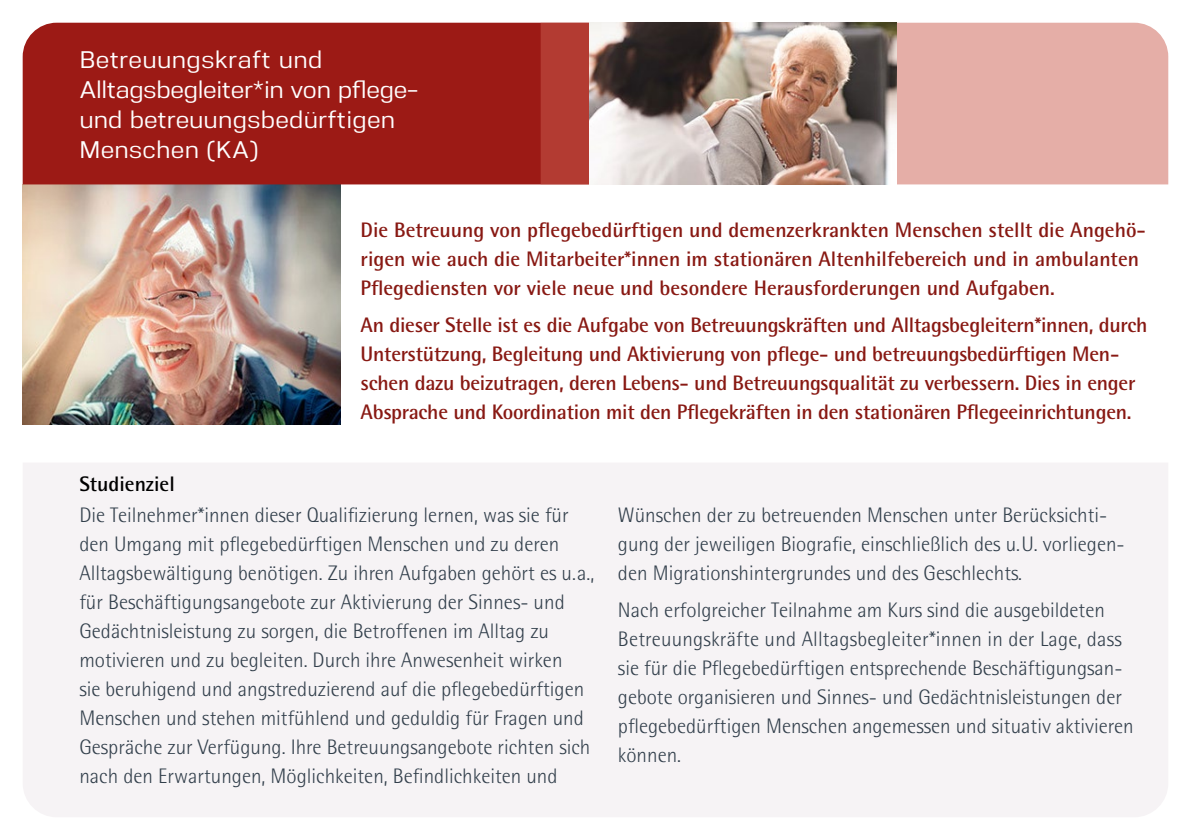
<style>
.page{position:relative;width:1191px;height:840px;background:#fff}
.page>*{position:absolute;margin:0;border:0;box-sizing:border-box;transform-origin:0 0}
.t1{font:500 24px/30px "Nuber";letter-spacing:.01em;color:#fff}
.t2{font:300 21px/29px "Rotis Semi Sans";color:#323f4b}
.t3{font:700 21px/29px "Rotis Semi Sans";letter-spacing:-.01em;color:#881913}
.t4{font:700 21px "Rotis Semi Sans";color:#000}
</style>
<div class="page">
<img style="left:23px;top:184px;width:317px;height:240px">
<div style="left:23px;top:23px;width:517px;height:161px;background:#9c1a15"></div>
<svg style="left:540px;top:23px;width:628px;height:161px;background:#dd9c95"></svg>
<div style="left:23px;top:463px;width:1145px;height:353px;background:#f6f3f5"></div>
<img style="left:590px;top:23px;width:306px;height:161px">
<p class="t1" style="left:79px;top:43px;width:340px">Betreuungskraft und<br>Alltagsbegleiter*in von pflege&shy;und betreuungsbedürftigen<br>Menschen (KA)</p>
<p class="t4" style="left:79px;top:470px;width:97px">Studienziel</p>
<p class="t3" style="left:360px;top:215px;width:786px">Die Betreuung von pflegebedürftigen und demenzerkrankten Menschen stellt die Angehö&shy;rigen wie auch die Mitarbeiter*innen im stationären Altenhilfebereich und in ambulanten<br>Pflegediensten vor viele neue und besondere Herausforderungen und Aufgaben.</p>
<p class="t3" style="left:360px;top:310px;width:788px">An dieser Stelle ist es die Aufgabe von Betreuungskräften und Alltagsbegleitern*innen, durch Unterstützung, Begleitung und Aktivierung von pflege- und betreuungsbedürftigen Men&shy;schen dazu beizutragen, deren Lebens- und Betreuungsqualität zu verbessern. Dies in enger Absprache und Koordination mit den Pflegekräften in den stationären Pflegeeinrichtungen.</p>
<p class="t2" style="left:79px;top:500px;width:516px">Die Teilnehmer*innen dieser Qualifizierung lernen, was sie für den Umgang mit pflegebedürftigen Menschen und zu deren Alltagsbewältigung benötigen. Zu ihren Aufgaben gehört es u.a., für Beschäftigungsangebote zur Aktivierung der Sinnes- und Gedächtnisleistung zu sorgen, die Betroffenen im Alltag zu motivieren und zu begleiten. Durch ihre Anwesenheit wirken<br>sie beruhigend und angstreduzierend auf die pflegebedürftigen Menschen und stehen mitfühlend und geduldig für Fragen und Gespräche zur Verfügung. Ihre Betreuungsangebote richten sich nach den Erwartungen, Möglichkeiten, Befindlichkeiten und</p>
<p class="t2" style="left:618px;top:500px;width:508px">Wünschen der zu betreuenden Menschen unter Berücksichti&shy;gung der jeweiligen Biografie, einschließlich des u.U. vorliegen&shy;den Migrationshintergrundes und des Geschlechts.</p>
<p class="t2" style="left:618px;top:595px;width:517px">Nach erfolgreicher Teilnahme am Kurs sind die ausgebildeten Betreuungskräfte und Alltagsbegleiter*innen in der Lage, dass sie für die Pflegebedürftigen entsprechende Beschäftigungsan&shy;gebote organisieren und Sinnes- und Gedächtnisleistungen der pflegebedürftigen Menschen angemessen und situativ aktivieren können.</p>
</div>
